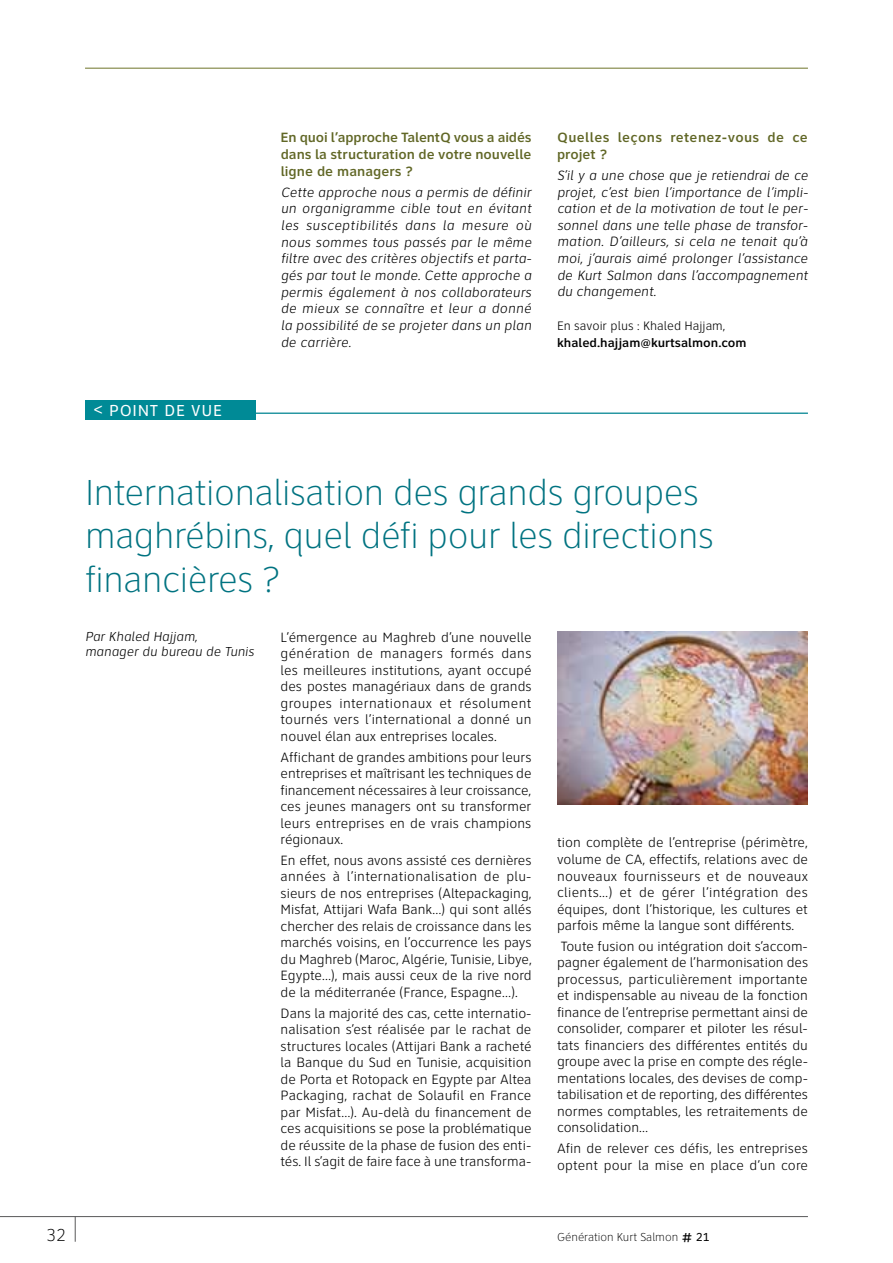
<style>
.page{position:relative;width:893px;height:1263px;background:#fff}
.page>*{position:absolute;margin:0;border:0;box-sizing:border-box;transform-origin:0 0}
.t1{font:100 37.5px/43.5px "Clearview Text";letter-spacing:-.01em;color:#007381}
.t2{font:100 18px "Clearview Text";color:#000}
.t3{font:16.5px "Clearview Text";letter-spacing:.045em;color:#fff}
.t4{font:300 13.95px/16.5px "Clearview Text";color:#000;text-align:justify}
.t5{font:italic 300 13.95px/16.6px "Clearview Text";color:#000;text-align:justify}
.t6{font:500 13.95px/16.6px "Clearview Text";color:#616726;text-align:justify}
.t7{font:500 13.95px/16.6px "Clearview Text";letter-spacing:.02em;color:#616726}
.t8{font:italic 300 13.5px/15px "Clearview Text";color:#000}
.t9{font:500 12.75px "Clearview Text";color:#000}
.t10{font:300 12.75px "Clearview Text";color:#000}
.t11{font:100 12px "Clearview Text";color:#000}
.s1{font-weight:400;font-size:16.5px}
.s2{font-weight:400}
</style>
<div class="page">
<svg style="left:75px;top:1217px;width:1px;height:25px"></svg>
<hr style="left:0;top:1216px;width:808px;height:1px;background:#58585a">
<hr style="left:85px;top:412px;width:723px;height:2px;background:#2897a2">
<div style="left:85px;top:400px;width:170px;height:20px;background:#008a96"></div>
<hr style="left:85px;top:67px;width:723px;height:2px;background:#9ea270">
<img style="left:557px;top:631px;width:251px;height:173px">
<p class="t3" style="left:94px;top:401px;width:130px">&lt; POINT DE VUE</p>
<p class="t6" style="left:281px;top:129px;width:252px">En quoi l’approche TalentQ vous a aidés dans la structuration de votre nouvelle ligne de managers ?</p>
<p class="t5" style="left:281px;top:184px;width:252px">Cette approche nous a permis de définir un organigramme cible tout en évitant les susceptibilités dans la mesure où nous sommes tous passés par le même filtre avec des critères objectifs et parta&shy;gés par tout le monde. Cette approche a permis également à nos collaborateurs de mieux se connaître et leur a donné la possibilité de se projeter dans un plan de carrière.</p>
<p class="t7" style="left:557px;top:129px;width:252px">Quelles leçons retenez-vous de ce projet ?</p>
<p class="t5" style="left:557px;top:167px;width:252px">S’il y a une chose que je retiendrai de ce projet, c’est bien l’importance de l’impli&shy;cation et de la motivation de tout le per&shy;sonnel dans une telle phase de transfor&shy;mation. D’ailleurs, si cela ne tenait qu’à moi, j’aurais aimé prolonger l’assistance de Kurt Salmon dans l’accompagnement du changement.</p>
<p class="t10" style="left:557px;top:319px;width:170px">En savoir plus : Khaled Hajjam,</p>
<p class="t9" style="left:557px;top:335px;width:191px">khaled.hajjam@kurtsalmon.com</p>
<h1 class="t1" style="left:85px;top:471px;width:630px">I nternationalisation des grands groupes maghrébins, quel défi pour les directions financières ?</h1>
<p class="t4" style="left:281px;top:629px;width:252px">L’émergence au Maghreb d’une nouvelle génération de managers formés dans les meilleures institutions, ayant occupé des postes managériaux dans de grands groupes internationaux et résolument tournés vers l’international a donné un nouvel élan aux entreprises locales.</p>
<p class="t4" style="left:281px;top:749px;width:252px">Affichant de grandes ambitions pour leurs entreprises et maîtrisant les techniques de financement nécessaires à leur croissance, ces jeunes managers ont su transformer leurs entreprises en de vrais champions régionaux.</p>
<p class="t4" style="left:281px;top:852px;width:253px">En effet, nous avons assisté ces dernières années à l’internationalisation de plu&shy;sieurs de nos entreprises (Altepackaging, Misfat, Attijari Wafa Bank…) qui sont allés chercher des relais de croissance dans les marchés voisins, en l’occurrence les pays du Maghreb (Maroc, Algérie, Tunisie, Libye, Egypte…), mais aussi ceux de la rive nord de la méditerranée (France, Espagne…).</p>
<p class="t4" style="left:281px;top:1005px;width:252px">Dans la majorité des cas, cette internatio&shy;nalisation s’est réalisée par le rachat de structures locales (Attijari Bank a racheté la Banque du Sud en Tunisie, acquisition de Porta et Rotopack en Egypte par Altea Packaging, rachat de Solaufil en France par Misfat…). Au-delà du financement de ces acquisitions se pose la problématique de réussite de la phase de fusion des enti&shy;tés. Il s’agit de faire face à une transforma-</p>
<p class="t8" style="left:85px;top:630px;width:170px">Par Khaled Hajjam, manager du bureau de Tunis</p>
<p class="t4" style="left:557px;top:835px;width:253px">tion complète de l’entreprise (périmètre, volume de CA, effectifs, relations avec de nouveaux fournisseurs et de nouveaux clients…) et de gérer l’intégration des équipes, dont l’historique, les cultures et parfois même la langue sont différents.</p>
<p class="t4" style="left:557px;top:938px;width:253px">Toute fusion ou intégration doit s’accom&shy;pagner également de l’harmonisation des processus, particulièrement importante et indispensable au niveau de la fonction finance de l’entreprise permettant ainsi de consolider, comparer et piloter les résul&shy;tats financiers des différentes entités du groupe avec la prise en compte des régle&shy;mentations locales, des devises de comp&shy;tabilisation et de reporting, des différentes normes comptables, les retraitements de consolidation…</p>
<p class="t4" style="left:557px;top:1140px;width:253px">Afin de relever ces défis, les entreprises optent pour la mise en place d’un core</p>
<p class="t2" style="left:46px;top:1226px;width:21px">32</p>
<p class="t11" style="left:557px;top:1231px;width:154px">Génération Kurt Salmon <span class="s1">#</span> <span class="s2">21</span></p>
</div>
